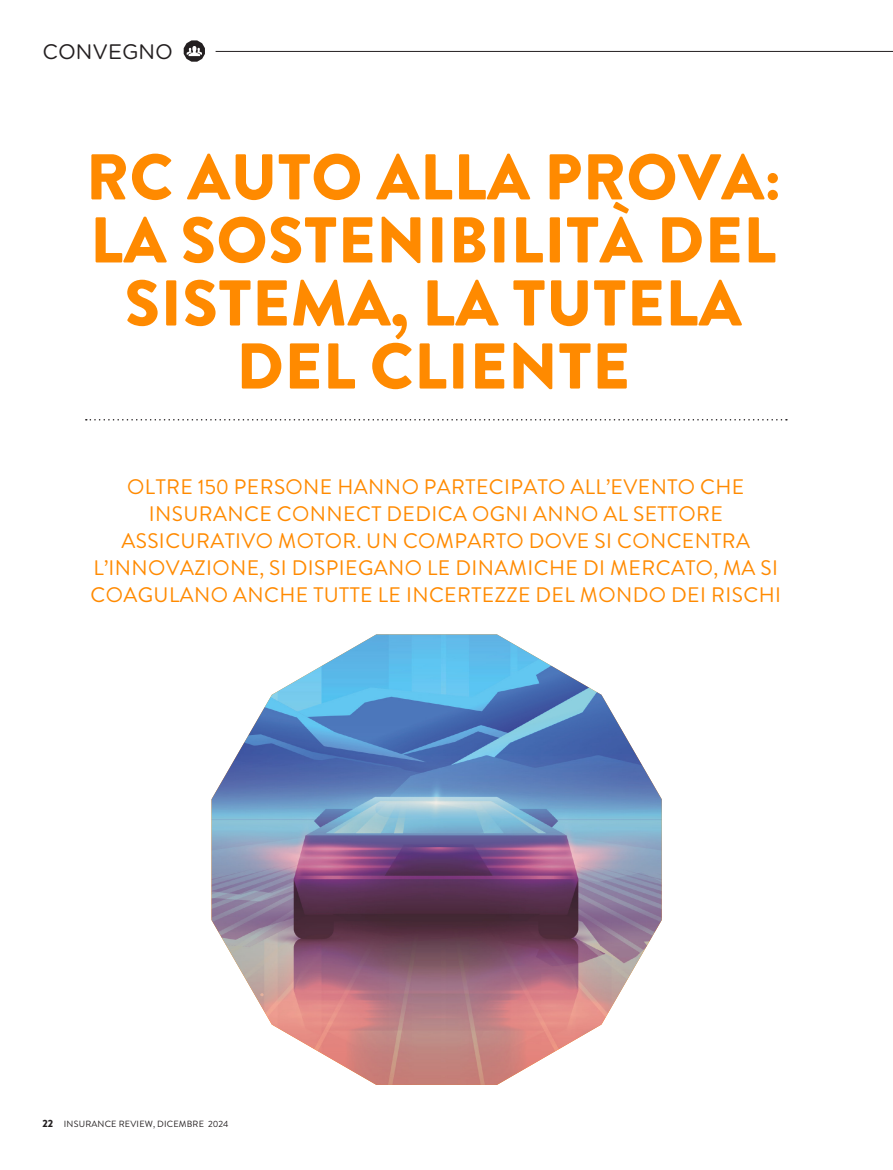
<style>
.page{position:relative;width:893px;height:1170px;background:#fff}
.page>*{position:absolute;margin:0;border:0;box-sizing:border-box;transform-origin:0 0}
.t1{font:900 64.5px/63px "Brandon Grotesque";letter-spacing:.01em;color:#ff8a00;text-align:center}
.t2{font:21px/27px "Brandon Grotesque";letter-spacing:.02em;color:#ff8a00;text-align:center}
.t3{font:21px "Gotham Rounded";color:#231f20}
.t4{font:9px "Brandon Grotesque";letter-spacing:.02em;color:#231f20}
.s1{font-weight:900;font-size:10.5px}
</style>
<div class="page">
<svg style="left:184px;top:40px;width:21px;height:22px"></svg>
<svg style="left:86px;top:419px;width:701px;height:1px"></svg>
<img style="left:211px;top:634px;width:451px;height:450px">
<hr style="left:216px;top:51px;width:677px;height:1px;background:#231f20">
<p class="t3" style="left:43px;top:37px;width:132px">CONVEGNO</p>
<p class="t1" style="left:86px;top:146px;width:697px">RC AUTO ALLA PROVA:<br>LA SOSTENIBILITÀ DEL<br>SISTEMA, LA TUTELA<br>DEL CLIENTE</p>
<p class="t2" style="left:91px;top:473px;width:692px">OLTRE 150 PERSONE HANNO PARTECIPATO ALL’EVENTO CHE INSURANCE CONNECT DEDICA OGNI ANNO AL SETTORE ASSICURATIVO MOTOR. UN COMPARTO DOVE SI CONCENTRA L’INNOVAZIONE, SI DISPIEGANO LE DINAMICHE DI MERCATO, MA SI COAGULANO ANCHE TUTTE LE INCERTEZZE DEL MONDO DEI RISCHI</p>
<p class="t4" style="left:43px;top:1117px;width:187px"><span class="s1">22</span> INSURANCE REVIEW, DICEMBRE 2024</p>
</div>
